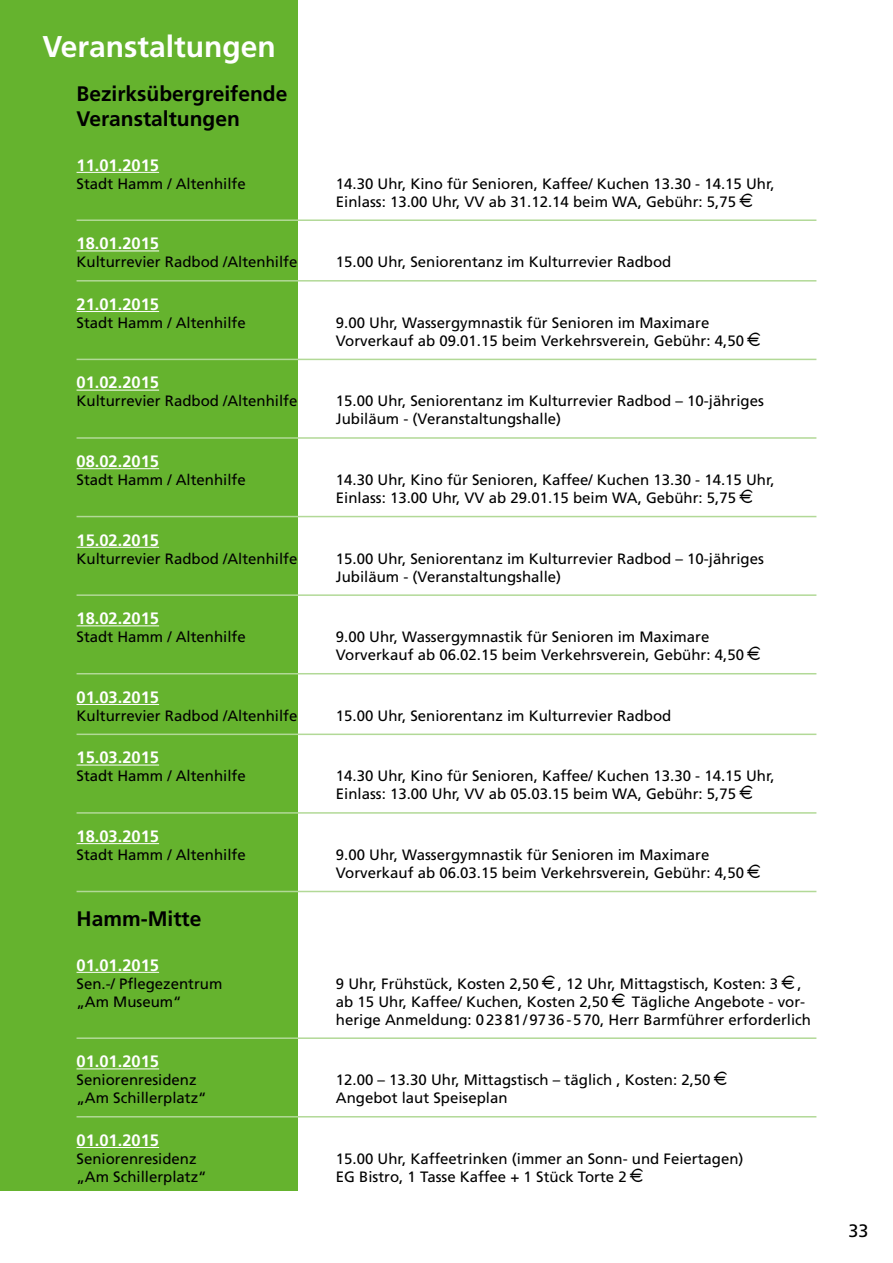
<style>
.page{position:relative;width:893px;height:1263px;background:#fff}
.page>*{position:absolute;margin:0;border:0;box-sizing:border-box;transform-origin:0 0}
.t1{font:700 30px "Frutiger";color:#fff}
.t2{font:700 21px/25.2px "Frutiger";color:#000}
.t3{font:18px "Frutiger";color:#000}
.t4{font:700 16.5px "Frutiger";color:#fff}
.t5{font:15px/18px "Frutiger";color:#000}
</style>
<div class="page">
<div style="left:0;top:0;width:298px;height:1191px;background:#65b32e"></div>
<hr style="left:77px;top:172px;width:82px;height:1px;background:#fff">
<hr style="left:77px;top:219px;width:739px;height:2px;background:#b2d997">
<hr style="left:77px;top:251px;width:82px;height:1px;background:#fff">
<hr style="left:77px;top:280px;width:739px;height:2px;background:#b2d997">
<hr style="left:77px;top:311px;width:82px;height:1px;background:#fff">
<hr style="left:77px;top:359px;width:739px;height:1px;background:#b2d997">
<hr style="left:77px;top:390px;width:82px;height:1px;background:#fff">
<hr style="left:77px;top:437px;width:739px;height:2px;background:#b2d997">
<hr style="left:77px;top:468px;width:82px;height:1px;background:#fff">
<hr style="left:77px;top:516px;width:739px;height:1px;background:#b2d997">
<hr style="left:77px;top:547px;width:82px;height:1px;background:#fff">
<hr style="left:77px;top:594px;width:739px;height:2px;background:#b2d997">
<hr style="left:77px;top:625px;width:82px;height:1px;background:#fff">
<hr style="left:77px;top:673px;width:739px;height:1px;background:#b2d997">
<hr style="left:77px;top:704px;width:82px;height:1px;background:#fff">
<hr style="left:77px;top:733px;width:739px;height:2px;background:#b2d997">
<hr style="left:77px;top:765px;width:82px;height:1px;background:#fff">
<hr style="left:77px;top:812px;width:739px;height:2px;background:#b2d997">
<hr style="left:77px;top:843px;width:82px;height:1px;background:#fff">
<hr style="left:77px;top:891px;width:739px;height:1px;background:#b2d997">
<hr style="left:77px;top:972px;width:82px;height:1px;background:#fff">
<hr style="left:77px;top:1037px;width:739px;height:2px;background:#b2d997">
<hr style="left:77px;top:1068px;width:82px;height:1px;background:#fff">
<hr style="left:77px;top:1116px;width:739px;height:1px;background:#b2d997">
<hr style="left:77px;top:1147px;width:82px;height:1px;background:#fff">
<h1 class="t1" style="left:43px;top:28px;width:235px">Veranstaltungen</h1>
<h2 class="t2" style="left:77px;top:81px;width:212px">Bezirksübergreifende<br>Veranstaltungen</h2>
<p class="t4" style="left:77px;top:155px;width:84px">11.01.2015</p>
<p class="t5" style="left:77px;top:175px;width:171px">Stadt Hamm / Altenhilfe</p>
<p class="t5" style="left:336px;top:175px;width:440px">14.30 Uhr, Kino für Senioren, Kaffee/ Kuchen 13.30 - 14.15 Uhr,<br>Einlass: 13.00 Uhr, VV ab 31.12.14 beim WA, Gebühr: 5,75</p>
<p class="t4" style="left:77px;top:234px;width:84px">18.01.2015</p>
<p class="t5" style="left:77px;top:253px;width:222px">Kulturrevier Radbod /Altenhilfe</p>
<p class="t5" style="left:336px;top:253px;width:337px">15.00 Uhr, Seniorentanz im Kulturrevier Radbod</p>
<p class="t4" style="left:77px;top:294px;width:84px">21.01.2015</p>
<p class="t5" style="left:77px;top:314px;width:171px">Stadt Hamm / Altenhilfe</p>
<p class="t5" style="left:336px;top:314px;width:410px">9.00 Uhr, Wassergymnastik für Senioren im Maximare<br>Vorverkauf ab 09.01.15 beim Verkehrsverein, Gebühr: 4,50</p>
<p class="t4" style="left:77px;top:373px;width:84px">01.02.2015</p>
<p class="t5" style="left:77px;top:392px;width:222px">Kulturrevier Radbod /Altenhilfe</p>
<p class="t5" style="left:336px;top:392px;width:429px">15.00 Uhr, Seniorentanz im Kulturrevier Radbod – 10-jähriges<br>Jubiläum - (Veranstaltungshalle)</p>
<p class="t4" style="left:77px;top:452px;width:84px">08.02.2015</p>
<p class="t5" style="left:77px;top:471px;width:171px">Stadt Hamm / Altenhilfe</p>
<p class="t5" style="left:336px;top:471px;width:440px">14.30 Uhr, Kino für Senioren, Kaffee/ Kuchen 13.30 - 14.15 Uhr,<br>Einlass: 13.00 Uhr, VV ab 29.01.15 beim WA, Gebühr: 5,75</p>
<p class="t4" style="left:77px;top:530px;width:84px">15.02.2015</p>
<p class="t5" style="left:77px;top:549px;width:222px">Kulturrevier Radbod /Altenhilfe</p>
<p class="t5" style="left:336px;top:549px;width:429px">15.00 Uhr, Seniorentanz im Kulturrevier Radbod – 10-jähriges<br>Jubiläum - (Veranstaltungshalle)</p>
<p class="t4" style="left:77px;top:609px;width:84px">18.02.2015</p>
<p class="t5" style="left:77px;top:628px;width:171px">Stadt Hamm / Altenhilfe</p>
<p class="t5" style="left:336px;top:628px;width:410px">9.00 Uhr, Wassergymnastik für Senioren im Maximare<br>Vorverkauf ab 06.02.15 beim Verkehrsverein, Gebühr: 4,50</p>
<p class="t4" style="left:77px;top:687px;width:84px">01.03.2015</p>
<p class="t5" style="left:77px;top:707px;width:222px">Kulturrevier Radbod /Altenhilfe</p>
<p class="t5" style="left:336px;top:707px;width:337px">15.00 Uhr, Seniorentanz im Kulturrevier Radbod</p>
<p class="t4" style="left:77px;top:748px;width:84px">15.03.2015</p>
<p class="t5" style="left:77px;top:767px;width:171px">Stadt Hamm / Altenhilfe</p>
<p class="t5" style="left:336px;top:767px;width:440px">14.30 Uhr, Kino für Senioren, Kaffee/ Kuchen 13.30 - 14.15 Uhr,<br>Einlass: 13.00 Uhr, VV ab 05.03.15 beim WA, Gebühr: 5,75</p>
<p class="t4" style="left:77px;top:826px;width:84px">18.03.2015</p>
<p class="t5" style="left:77px;top:846px;width:171px">Stadt Hamm / Altenhilfe</p>
<p class="t5" style="left:336px;top:846px;width:410px">9.00 Uhr, Wassergymnastik für Senioren im Maximare<br>Vorverkauf ab 06.03.15 beim Verkehrsverein, Gebühr: 4,50</p>
<h2 class="t2" style="left:77px;top:906px;width:126px">Hamm-Mitte</h2>
<p class="t4" style="left:77px;top:955px;width:84px">01.01.2015</p>
<p class="t5" style="left:77px;top:974px;width:147px">Sen.-/ Pflegezentrum</p>
<p class="t5" style="left:336px;top:974px;width:204px">9 Uhr, Frühstück, Kosten 2,50</p>
<p class="t5" style="left:558px;top:974px;width:222px">, 12 Uhr, Mittagstisch, Kosten: 3</p>
<p class="t5" style="left:797px;top:974px;width:6px">,</p>
<p class="t5" style="left:77px;top:992px;width:107px">„Am Museum“</p>
<p class="t5" style="left:336px;top:992px;width:274px">ab 15 Uhr, Kaffee/ Kuchen, Kosten 2,50</p>
<p class="t5" style="left:336px;top:992px;width:477px;text-indent:296px">Tägliche Angebote - vor&shy;herige Anmeldung: 02381/9736-570, Herr Barmführer erforderlich</p>
<p class="t4" style="left:77px;top:1052px;width:84px">01.01.2015</p>
<p class="t5" style="left:77px;top:1071px;width:122px">Seniorenresidenz</p>
<p class="t5" style="left:336px;top:1071px;width:376px">12.00 – 13.30 Uhr, Mittagstisch – täglich , Kosten: 2,50</p>
<p class="t5" style="left:77px;top:1089px;width:132px">„Am Schillerplatz“</p>
<p class="t5" style="left:336px;top:1089px;width:173px">Angebot laut Speiseplan</p>
<p class="t4" style="left:77px;top:1130px;width:84px">01.01.2015</p>
<p class="t5" style="left:77px;top:1150px;width:122px">Seniorenresidenz</p>
<p class="t5" style="left:336px;top:1150px;width:409px">15.00 Uhr, Kaffeetrinken (immer an Sonn- und Feiertagen)</p>
<p class="t5" style="left:77px;top:1168px;width:132px">„Am Schillerplatz“</p>
<p class="t5" style="left:336px;top:1168px;width:292px">EG Bistro, 1 Tasse Kaffee + 1 Stück Torte 2</p>
<p class="t3" style="left:848px;top:1220px;width:22px">33</p>
</div>
